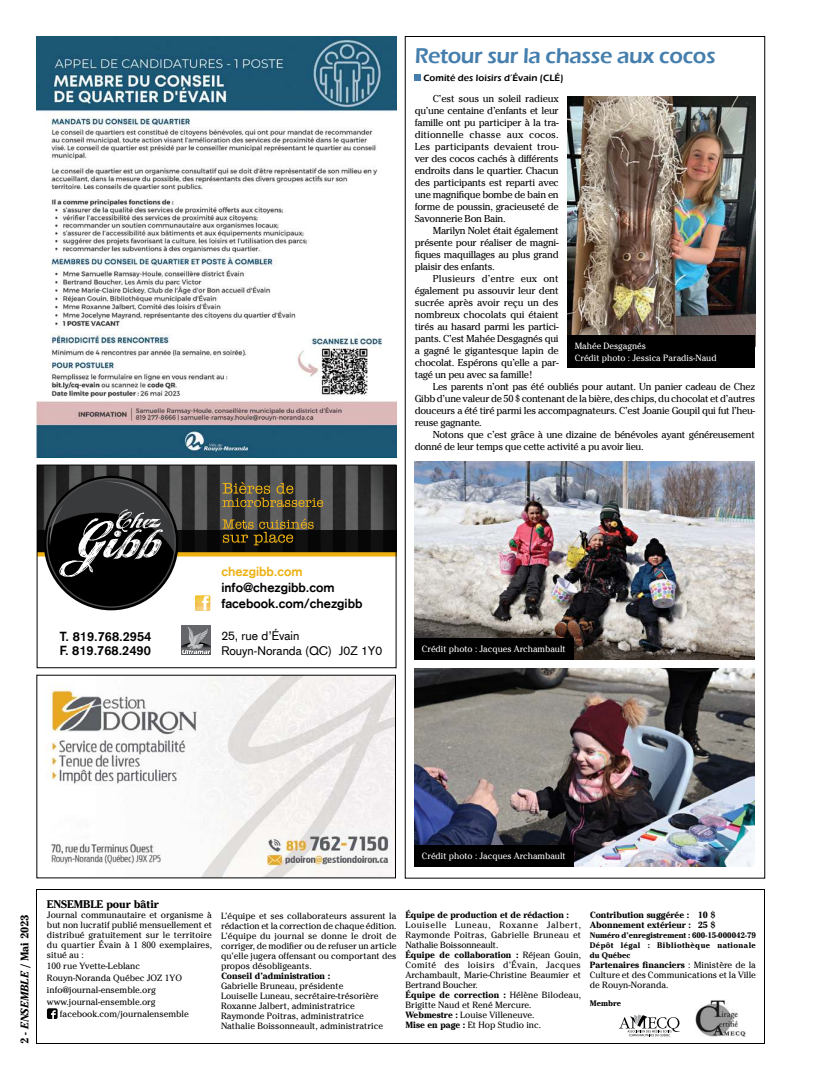
<style>
.page{position:relative;width:819px;height:1080px;background:#fff}
.page>*{position:absolute;margin:0;border:0;box-sizing:border-box;transform-origin:0 0}
.t1{font:600 22px "Eras ITC";letter-spacing:-.02em;color:#467fad}
.t2{font:700 12.8px/15.7px "Akzidenz Grotesk";color:#000}
.t3{font:700 12.8px "Akzidenz Grotesk";color:#eeb111}
.t4{font:12.1px/14.3px "Akzidenz Grotesk CE";color:#000}
.t5{font:700 11px "Cheltenham LT";color:#000}
.t6{font:10px/12px "Cheltenham LT";letter-spacing:-.03em;color:#000;text-align:justify}
.t7{font:600 9.5px "Eras ITC";letter-spacing:.005em;color:#000}
.t8{font:9px/10px "Cheltenham LT";color:#000}
.t9{font:9px/12px "Cheltenham LT";color:#fff}
.t10{font:700 9px/10px "Cheltenham LT";color:#000}
.t11{font:700 8px/10px "Cheltenham LT";letter-spacing:.05em;color:#000;text-align:justify}
.s1{font-style:italic}
.s2{font-weight:700}
</style>
<div class="page">
<div style="left:36px;top:889px;width:729px;height:155px;border:1px solid #000"></div>
<svg style="left:619px;top:1014px;width:60px;height:23px"></svg>
<svg style="left:47px;top:1008px;width:11px;height:11px"></svg>
<img style="left:695px;top:1000px;width:50px;height:37px">
<img style="left:46px;top:677px;width:348px;height:199px">
<img style="left:36px;top:36px;width:360px;height:422px">
<svg style="left:415px;top:75px;width:6px;height:6px"></svg>
<img style="left:568px;top:96px;width:187px;height:240px">
<img style="left:415px;top:462px;width:340px;height:198px">
<img style="left:415px;top:669px;width:340px;height:198px">
<img style="left:39px;top:467px;width:356px;height:63px">
<div style="left:37px;top:530px;width:359px;height:24px;background:#060607"></div>
<div style="left:37px;top:552px;width:359px;height:5px;background:#eeb111"></div>
<svg style="left:222px;top:482px;width:101px;height:25px;background:#635736"></svg>
<svg style="left:222px;top:519px;width:92px;height:26px"></svg>
<div style="left:46px;top:478px;width:130px;height:130px;background:#000;border-radius:50%"></div>
<svg style="left:48px;top:478px;width:128px;height:99px"></svg>
<svg style="left:181px;top:654px;width:30px;height:1px"></svg>
<svg style="left:181px;top:626px;width:30px;height:28px"></svg>
<img style="left:195px;top:610px;width:15px;height:1px">
<svg style="left:195px;top:595px;width:16px;height:15px"></svg>
<hr style="left:195px;top:607px;width:15px;height:3px;background:#fff">
<div style="left:37px;top:465px;width:360px;height:203px;border:1px solid #000"></div>
<div style="left:568px;top:336px;width:187px;height:32px;background:#000"></div>
<div style="left:415px;top:639px;width:159px;height:21px;background:#000"></div>
<div style="left:415px;top:845px;width:159px;height:22px;background:#000"></div>
<h2 class="t2" style="left:60px;top:630px;width:93px;line-height:14.3px">T. 819.768.2954<br>F. 819.768.2490</h2>
<h1 class="t1" style="left:415px;top:46px;width:303px">Retour sur la chasse aux cocos</h1>
<p class="t7" style="left:423px;top:74px;width:142px">Comité des loisirs d’Évain (CLÉ)</p>
<p class="t6" style="left:415px;top:93px;width:146px;text-indent:18px">C’est sous un soleil radieux qu’une centaine d’enfants et leur famille ont pu participer à la tra&shy;ditionnelle chasse aux cocos.<br>Les participants devaient trou&shy;ver des cocos cachés à différents endroits dans le quartier. Chacun des participants est reparti avec une magnifique bombe de bain en forme de poussin, gracieuseté de Savonnerie Bon Bain.</p>
<p class="t6" style="left:415px;top:225px;width:145px;text-indent:18px">Marilyn Nolet était également présente pour réaliser de magni&shy;fiques maquillages au plus grand plaisir des enfants.</p>
<p class="t6" style="left:415px;top:273px;width:146px;text-indent:18px">Plusieurs d’entre eux ont également pu assouvir leur dent sucrée après avoir reçu un des nombreux chocolats qui étaient tirés au hasard parmi les partici&shy;pants. C’est Mahée Desgagnés qui a gagné le gigantesque lapin de chocolat. Espérons qu’elle a par&shy;tagé un peu avec sa famille !</p>
<p class="t6" style="left:415px;top:381px;width:342px;text-indent:18px">Les parents n’ont pas été oubliés pour autant. Un panier cadeau de Chez Gibb d’une valeur de 50 $ contenant de la bière, des chips, du chocolat et d’autres douceurs a été tiré parmi les accompagnateurs. C’est Joanie Goupil qui fut l’heu&shy;reuse gagnante.</p>
<p class="t6" style="left:415px;top:429px;width:342px;text-indent:18px">Notons que c’est grâce à une dizaine de bénévoles ayant généreusement donné de leur temps que cette activité a pu avoir lieu.</p>
<p class="t9" style="left:575px;top:340px;width:143px">Mahée Desgagnés<br>Crédit photo : Jessica Paradis-Naud</p>
<h2 class="t3" style="left:221px;top:567px;width:83px">chezgibb.com</h2>
<h2 class="t2" style="left:221px;top:581px;width:143px">info@chezgibb.com facebook.com/chezgibb</h2>
<h3 class="t4" style="left:221px;top:629px;width:162px">25, rue d’Évain<br>Rouyn-Noranda (QC) J0Z 1Y0</h3>
<p class="t9" style="left:422px;top:643px;width:145px">Crédit photo : Jacques Archambault</p>
<p class="t5" style="left:19px;top:1044px;width:131px;rotate:-90deg">2 - <span class="s1">ENSEMBLE</span> / Mai 2023</p>
<p class="t9" style="left:422px;top:850px;width:145px">Crédit photo : Jacques Archambault</p>
<p class="t5" style="left:47px;top:898px;width:113px">ENSEMBLE pour bâtir</p>
<p class="t8" style="left:47px;top:910px;width:167px">Journal communautaire et organisme à but non lucratif publié mensuellement et distribué gratuitement sur le territoire du quartier Évain à 1 800 exemplaires, situé au :<br>100 rue Yvette-Leblanc</p>
<p class="t8" style="left:47px;top:972px;width:137px;line-height:12px">Rouyn-Noranda Québec JOZ 1YO info@journal-ensemble.org www.journal-ensemble.org</p>
<p class="t8" style="left:60px;top:1009px;width:130px">facebook.com/journalensemble</p>
<p class="t8" style="left:221px;top:911px;width:177px;text-align:justify">L’équipe et ses collaborateurs assurent la rédaction et la correction de chaque édition.<br>L’équipe du journal se donne le droit de corriger, de modifier ou de refuser un article qu’elle jugera offensant ou comportant des propos désobligeants.</p>
<p class="t10" style="left:221px;top:971px;width:111px">Conseil d’administration :</p>
<p class="t8" style="left:221px;top:981px;width:164px">Gabrielle Bruneau, présidente<br>Louiselle Luneau, secrétaire-trésorière Roxanne Jalbert, administratrice Raymonde Poitras, administratrice Nathalie Boissonneault, administratrice</p>
<p class="t10" style="left:406px;top:910px;width:165px">Équipe de production et de rédaction :</p>
<p class="t8" style="left:406px;top:920px;width:177px">Louiselle Luneau, Roxanne Jalbert, Raymonde Poitras, Gabrielle Bruneau et Nathalie Boissonneault.<br><span class="s2">Équipe de collaboration :</span> Réjean Gouin, Comité des loisirs d’Évain, Jacques Archambault, Marie-Christine Beaumier et Bertrand Boucher.<br><span class="s2">Équipe de correction :</span> Hélène Bilodeau, Brigitte Naud et René Mercure.<br><span class="s2">Webmestre :</span> Louise Villeneuve.<br><span class="s2">Mise en page :</span> Et Hop Studio inc.</p>
<p class="t10" style="left:590px;top:910px;width:127px">Contribution suggérée : 10 $<br>Abonnement extérieur : 25 $</p>
<p class="t11" style="left:590px;top:930px;width:168px">Numéro d’enregistrement : 600-15-000042-79<br>Dépôt légal : Bibliothèque nationale du Québec</p>
<p class="t8" style="left:590px;top:960px;width:168px;text-align:justify"><span class="s2">Partenaires financiers</span> : Ministère de la Culture et des Communications et la Ville de Rouyn-Noranda.</p>
<p class="t11" style="left:590px;top:998px;width:33px">Membre</p>
</div>
